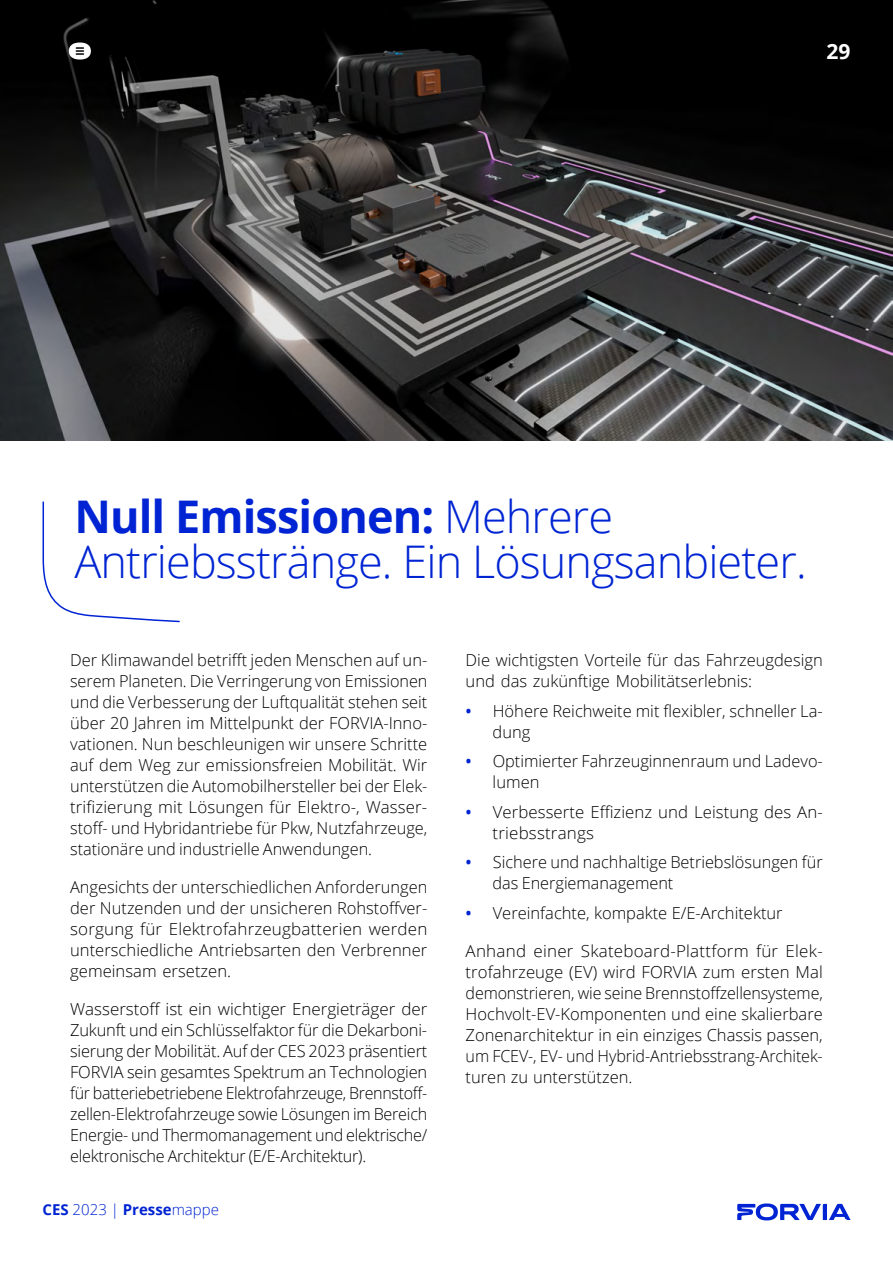
<style>
.page{position:relative;width:893px;height:1263px;background:#fff}
.page>*{position:absolute;margin:0;border:0;box-sizing:border-box;transform-origin:0 0}
.t1{font:300 45px/45px "Open Sans";letter-spacing:-.02em;color:#0024d3}
.t2{font:700 21px "Open Sans";color:#fff}
.t3{font:300 16.5px/21px "Open Sans";color:#000}
.t4{font:300 15px "Open Sans";color:#0024d3}
.s1{font-weight:700}
.s2{font-weight:600;color:#0024d3}
</style>
<div class="page">
<svg style="left:42px;top:501px;width:138px;height:122px"></svg>
<svg style="left:0;top:0;width:893px;height:440px;background:#2a2a2a"></svg>
<svg style="left:737px;top:1203px;width:113px;height:17px"></svg>
<svg style="left:69px;top:43px;width:22px;height:17px"></svg>
<p class="t2" style="left:826px;top:36px;width:25px">29</p>
<h1 class="t1" style="left:74px;top:493px;width:734px"><span class="s1">Null Emissionen:</span> Mehrere<br>Antriebsstränge. Ein Lösungsanbieter.</h1>
<p class="t3" style="left:70px;top:649px;width:359px;text-align:justify">Der Klimawandel betrifft jeden Menschen auf un&shy;serem Planeten. Die Verringerung von Emissionen und die Verbesserung der Luftqualität stehen seit über 20 Jahren im Mittelpunkt der FORVIA-Inno&shy;vationen. Nun beschleunigen wir unsere Schritte auf dem Weg zur emissionsfreien Mobilität. Wir unterstützen die Automobilhersteller bei der Elek&shy;trifizierung mit Lösungen für Elektro-, Wasser&shy;stoff- und Hybridantriebe für Pkw, Nutzfahrzeuge, stationäre und industrielle Anwendungen.</p>
<p class="t3" style="left:70px;top:876px;width:359px;text-align:justify">Angesichts der unterschiedlichen Anforderungen der Nutzenden und der unsicheren Rohstoffver&shy;sorgung für Elektrofahrzeugbatterien werden unterschiedliche Antriebsarten den Verbrenner gemeinsam ersetzen.</p>
<p class="t3" style="left:70px;top:998px;width:359px;text-align:justify">Wasserstoff ist ein wichtiger Energieträger der Zukunft und ein Schlüsselfaktor für die Dekarboni&shy;sierung der Mobilität. Auf der CES 2023 präsentiert FORVIA sein gesamtes Spektrum an Technologien für batteriebetriebene Elektrofahrzeuge, Brennstoff&shy;zellen-Elektrofahrzeuge sowie Lösungen im Bereich Energie- und Thermomanagement und elektrische/ elektronische Architektur (E/E-Architektur).</p>
<p class="t4" style="left:43px;top:1199px;width:178px"><span class="s1">CES</span> 2023 | <span class="s1">Presse</span>mappe</p>
<p class="t3" style="left:466px;top:649px;width:359px">Die wichtigsten Vorteile für das Fahrzeugdesign und das zukünftige Mobilitätserlebnis:</p>
<p class="t3" style="left:493px;top:700px;width:332px;text-indent:-27px"><span class="s2">•</span> Höhere Reichweite mit flexibler, schneller La&shy;dung</p>
<p class="t3" style="left:493px;top:750px;width:332px;text-indent:-27px"><span class="s2">•</span> Optimierter Fahrzeuginnenraum und Ladevo&shy;lumen</p>
<p class="t3" style="left:493px;top:801px;width:332px;text-indent:-27px"><span class="s2">•</span> Verbesserte Effizienz und Leistung des An&shy;triebsstrangs</p>
<p class="t3" style="left:493px;top:851px;width:332px;text-indent:-27px"><span class="s2">•</span> Sichere und nachhaltige Betriebslösungen für das Energiemanagement</p>
<p class="t3" style="left:466px;top:902px;width:319px"><span class="s2">•</span> Vereinfachte, kompakte E/E-Architektur</p>
<p class="t3" style="left:466px;top:940px;width:359px;text-align:justify">Anhand einer Skateboard-Plattform für Elek&shy;trofahrzeuge (EV) wird FORVIA zum ersten Mal demonstrieren, wie seine Brennstoffzellensysteme, Hochvolt-EV-Komponenten und eine skalierbare Zonenarchitektur in ein einziges Chassis passen, um FCEV-, EV- und Hybrid-Antriebsstrang-Architek&shy;turen zu unterstützen.</p>
</div>
